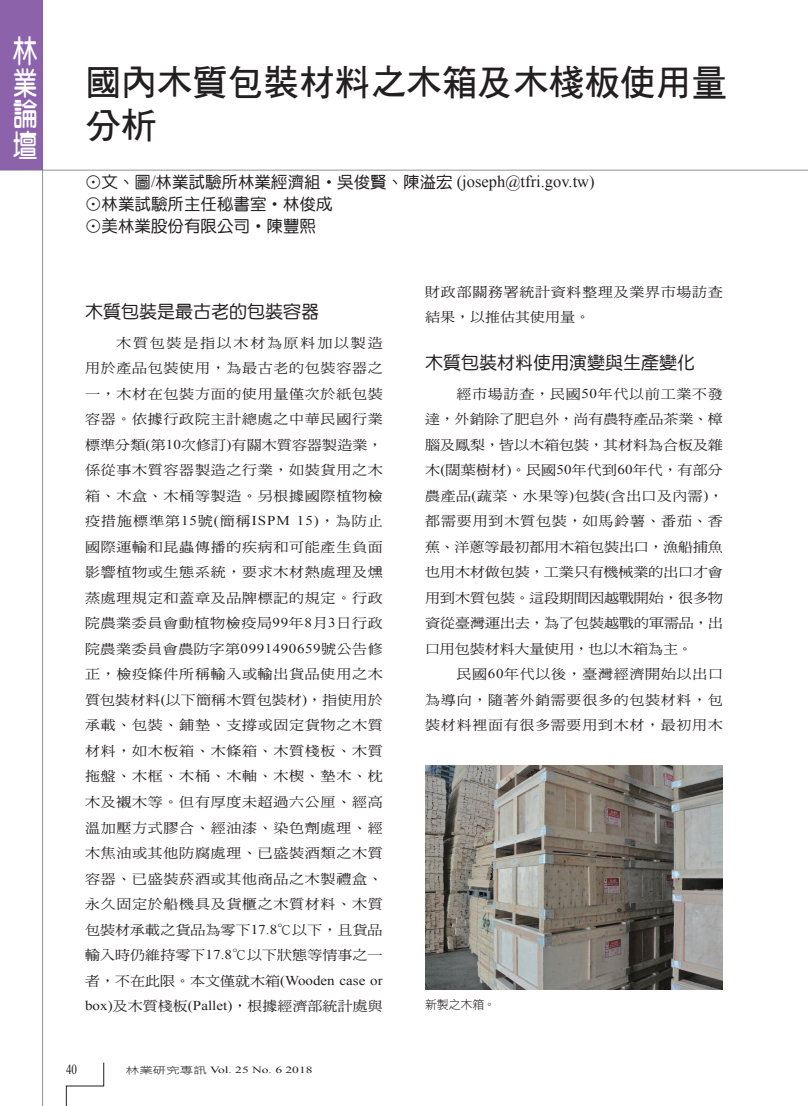
<style>
.page{position:relative;width:808px;height:1106px;background:#fff}
.page>*{position:absolute;margin:0;border:0;box-sizing:border-box;transform-origin:0 0}
._03大標-雙行{font:36px/43.5px "DF Hei W7 WINP BF";letter-spacing:-.01em;color:#231f20}
.t1{font:31.5px/31.5px "DF Yuan W7 WINP BF";color:#fff;text-align:justify;scale:.77 1}
._02-內文中標標準{font:18px "DF Yuan W5 WINP BF";color:#231f20}
._04作者{font:16.5px "DF Yuan W5 WINP BF";color:#231f20}
.t2{font:13.8px "Times New Roman";color:#231f20;scale:.8 1}
._01內文{font:13.5px/25.5px "DF Ming W5 WINP BF";letter-spacing:.005em;color:#231f20;text-align:justify;scale:1.11 1}
._01內文-2{font:13.5px/25.5px "DF Ming W5 WINP BF";letter-spacing:.045em;color:#231f20;scale:1.11 1}
._06圖說{font:12px "DF Hei W3 WINP BF";letter-spacing:-.015em;color:#231f20}
.t3{font:9.45px "Times New Roman";color:#231f20;scale:1.43 1}
.s1{font-family:"Times New Roman"}
.s2{font-family:"DF Hei W3 WINP BF"}
</style>
<div class="page">
<hr style="left:0;top:170px;width:808px;height:1px;background:#6c6d70">
<hr style="left:42px;top:0;width:1px;height:1106px;background:#6c6d70">
<svg style="left:66px;top:1062px;width:38px;height:44px"></svg>
<div style="left:0;top:0;width:43px;height:170px;background:#8c62aa"></div>
<img style="left:425px;top:765px;width:298px;height:224px">
<h2 class="t1" style="left:13px;top:35px;width:32px">林業論壇</h2>
<p class="_03大標-雙行" style="left:85px;top:60px;width:643px">國內木質包裝材料之木箱及木棧板使用量分析</p>
<p class="_04作者" style="left:85px;top:173px;width:511px">⊙文、圖<span class="s1">/</span>林業試驗所林業經濟組‧吳俊賢、陳溢宏 <span class="s1">(joseph@tfri.gov.tw)</span></p>
<p class="_04作者" style="left:85px;top:196px;width:249px">⊙林業試驗所主任秘書室‧林俊成</p>
<p class="_04作者" style="left:85px;top:218px;width:232px">⊙美林業股份有限公司‧陳豐熙</p>
<p class="_02-內文中標標準" style="left:85px;top:302px;width:235px">木質包裝是最古老的包裝容器</p>
<p class="_01內文" style="left:85px;top:330px;width:270px;text-indent:31px">木質包裝是指以木材為原料加以製造用於產品包裝使用，為最古老的包裝容器之一，木材在包裝方面的使用量僅次於紙包裝容器。依據行政院主計總處之中華民國行業標準分類<span class="s1">(</span>第<span class="s1">10</span>次修訂<span class="s1">)</span>有關木質容器製造業，係從事木質容器製造之行業，如裝貨用之木箱、木盒、木桶等製造。另根據國際植物檢疫措施標準第<span class="s1">15</span>號<span class="s1">(</span>簡稱<span class="s1">ISPM 15)</span>，為防止國際運輸和昆蟲傳播的疾病和可能產生負面影響植物或生態系統，要求木材熱處理及燻蒸處理規定和蓋章及品牌標記的規定。行政院農業委員會動植物檢疫局<span class="s1">99</span>年<span class="s1">8</span>月<span class="s1">3</span>日行政院農業委員會農防字第<span class="s1">0991490659</span>號公告修正，檢疫條件所稱輸入或輸出貨品使用之木質包裝材料<span class="s1">(</span>以下簡稱木質包裝材<span class="s1">)</span>，指使用於承載、包裝、鋪墊、支撐或固定貨物之木質材料，如木板箱、木條箱、木質棧板、木質拖盤、木框、木桶、木軸、木楔、墊木、枕木及襯木等。但有厚度未超過六公厘、經高溫加壓方式膠合、經油漆、染色劑處理、經木焦油或其他防腐處理、已盛裝酒類之木質容器、已盛裝菸酒或其他商品之木製禮盒、永久固定於船機具及貨櫃之木質材料、木質包裝材承載之貨品為零下<span class="s1">17.8</span>℃以下，且貨品輸入時仍維持零下<span class="s1">17.8</span>℃以下狀態等情事之一者，不在此限。本文僅就木箱<span class="s1">(Wooden case or box)</span>及木質棧板<span class="s1">(Pallet)</span>，根據經濟部統計處與</p>
<p class="t2" style="left:66px;top:1060px;width:15px">40</p>
<p class="t3" style="left:126px;top:1063px;width:132px"><span class="s2">林業研究專訊</span> Vol. 25 No. 6 2018</p>
<p class="_01內文-2" style="left:425px;top:279px;width:270px">財政部關務署統計資料整理及業界市場訪查結果，以推估其使用量。</p>
<p class="_02-內文中標標準" style="left:425px;top:353px;width:271px">木質包裝材料使用演變與生產變化</p>
<p class="_01內文" style="left:425px;top:381px;width:270px;text-indent:31px">經市場訪查，民國<span class="s1">50</span>年代以前工業不發達，外銷除了肥皂外，尚有農特產品茶業、樟腦及鳳梨，皆以木箱包裝，其材料為合板及雜木<span class="s1">(</span>闊葉樹材<span class="s1">)</span>。民國<span class="s1">50</span>年代到<span class="s1">60</span>年代，有部分農產品<span class="s1">(</span>蔬菜、水果等<span class="s1">)</span>包裝<span class="s1">(</span>含出口及內需<span class="s1">)</span>，都需要用到木質包裝，如馬鈴薯、番茄、香蕉、洋蔥等最初都用木箱包裝出口，漁船捕魚也用木材做包裝，工業只有機械業的出口才會用到木質包裝。這段期間因越戰開始，很多物資從臺灣運出去，為了包裝越戰的軍需品，出口用包裝材料大量使用，也以木箱為主。</p>
<p class="_01內文" style="left:425px;top:661px;width:270px;text-indent:31px">民國<span class="s1">60</span>年代以後，臺灣經濟開始以出口為導向，隨著外銷需要很多的包裝材料，包裝材料裡面有很多需要用到木材，最初用木</p>
<p class="_06圖說" style="left:425px;top:998px;width:72px">新製之木箱。</p>
</div>
